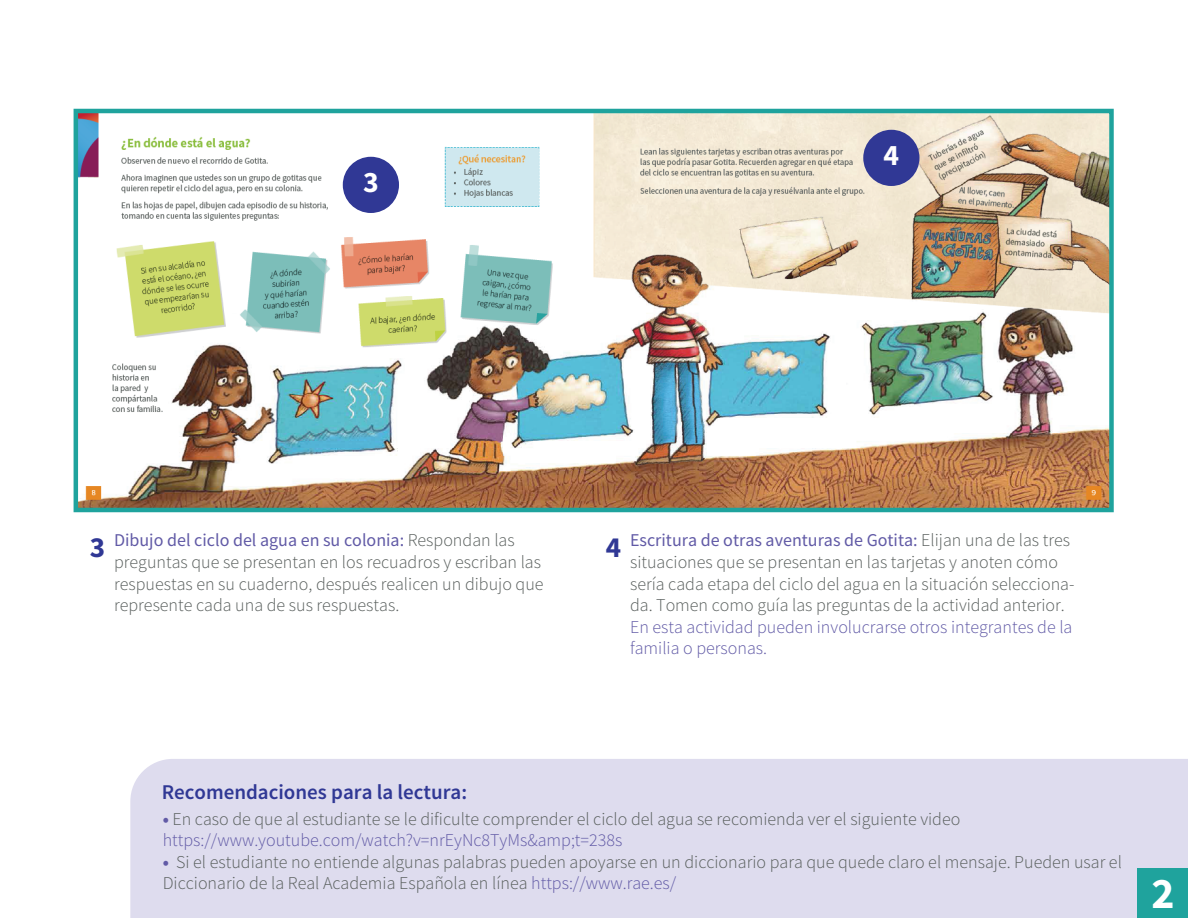
<style>
.page{position:relative;width:1188px;height:918px;background:#fff}
.page>*{position:absolute;margin:0;border:0;box-sizing:border-box;transform-origin:0 0}
.t1{font:700 43.65px "Source Sans Pro";color:#fff}
.t2{font:700 29.7px "Source Sans Pro";color:#fff}
.t3{font:600 21px "Source Sans Pro";color:#303895}
.t4{font:300 18px/21.6px "Source Sans Pro";color:#585e5c}
.t5{font:300 18px/21.6px "Source Sans Pro";color:#615aa6}
.s1{font-weight:700;font-size:29.1px;color:#303895}
.s2{font-weight:400;color:#615aa6}
.s3{font-weight:700;color:#615aa6}
.s4{color:#615aa6}
</style>
<div class="page">
<img style="left:79px;top:114px;width:1030px;height:393px">
<div style="left:74px;top:109px;width:1040px;height:403px;border:4px solid #1fa39d"></div>
<div style="left:863px;top:130px;width:56px;height:56px;background:#303895;border-radius:50%"></div>
<div style="left:343px;top:157px;width:56px;height:56px;background:#303895;border-radius:50%"></div>
<div style="left:130px;top:759px;width:1058px;height:159px;background:#dedcee"></div>
<div style="left:1138px;top:868px;width:50px;height:50px;background:#1fa39d"></div>
<h2 class="t2" style="left:363px;top:162px;width:17px">3</h2>
<h2 class="t2" style="left:884px;top:135px;width:17px">4</h2>
<p class="t4" style="left:114px;top:530px;width:431px;text-indent:-24px"><span class="s1">3</span> <span class="s2">Dibujo del ciclo del agua en su colonia:</span> Respondan las preguntas que se presentan en los recuadros y escriban las respuestas en su cuaderno, después realicen un dibujo que represente cada una de sus respuestas.</p>
<p class="t4" style="left:630px;top:530px;width:446px;text-indent:-24px"><span class="s1">4</span> <span class="s2">Escritura de otras aventuras de Gotita:</span> Elijan una de las tres situaciones que se presentan en las tarjetas y anoten cómo sería cada etapa del ciclo del agua en la situación selecciona&shy;da. Tomen como guía las preguntas de la actividad anterior.</p>
<p class="t5" style="left:630px;top:616px;width:444px">En esta actividad pueden involucrarse otros integrantes de la familia o personas.</p>
<p class="t3" style="left:162px;top:778px;width:307px">Recomendaciones para la lectura:</p>
<p class="t4" style="left:163px;top:808px;width:799px"><span class="s3">•</span> En caso de que al estudiante se le dificulte comprender el ciclo del agua se recomienda ver el siguiente video <span class="s4">https://www.youtube.com/watch?v=nrEyNc8TyMs&amp;amp;t=238s</span></p>
<p class="t4" style="left:163px;top:851px;width:961px"><span class="s3">•</span> Si el estudiante no entiende algunas palabras pueden apoyarse en un diccionario para que quede claro el mensaje. Pueden usar el<br>Diccionario de la Real Academia Española en línea <span class="s4">https://www.rae.es/</span></p>
<h1 class="t1" style="left:1151px;top:864px;width:25px">2</h1>
</div>
